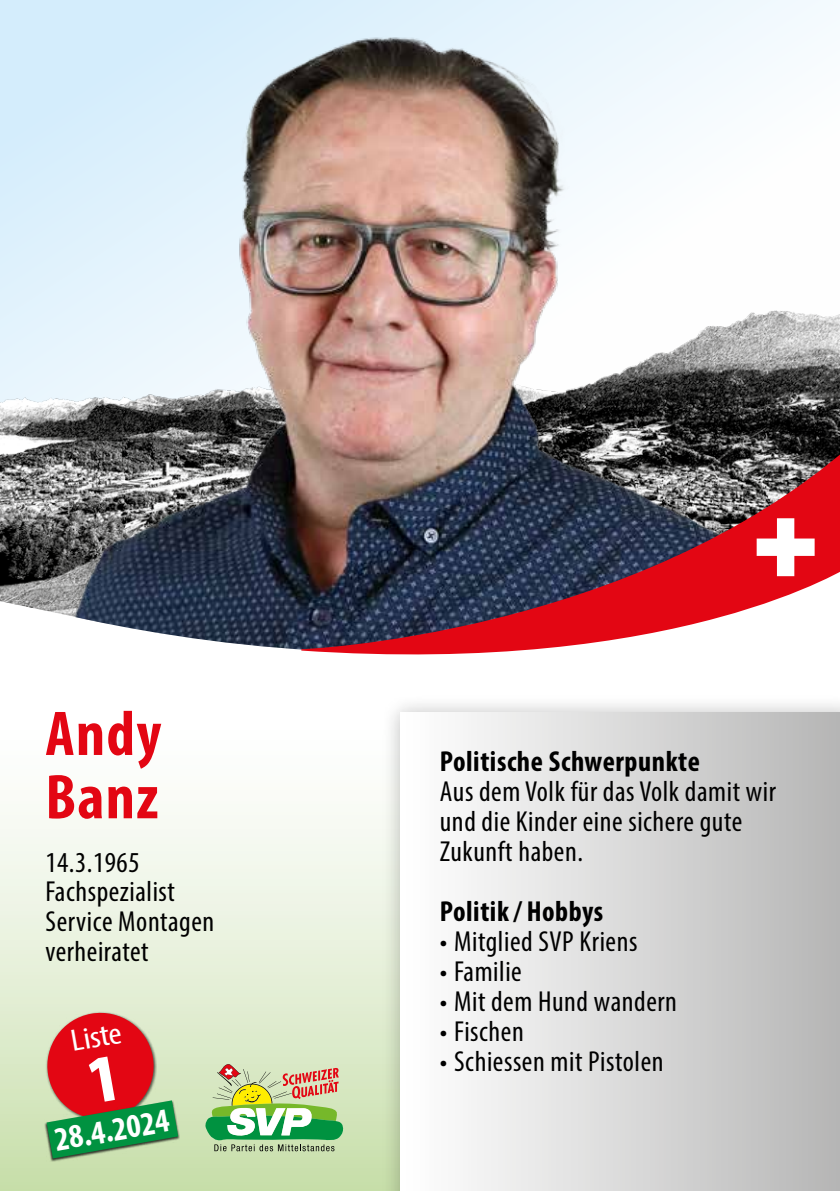
<style>
.page{position:relative;width:840px;height:1191px;background:#fff}
.page>*{position:absolute;margin:0;border:0;box-sizing:border-box;transform-origin:0 0}
.t1{font:700 condensed 63.8px/63.2px "Myriad Pro";letter-spacing:.02em;color:#e30613}
.t2{font:700 condensed 33.6px "Myriad Pro";color:#fff}
.t3{font:condensed 31px "Myriad Pro";color:#fff;scale:1.16 1}
.t4{font:condensed 29px/30px "Myriad Pro";letter-spacing:.02em;color:#000}
.t5{font:700 condensed 29px "Myriad Pro";letter-spacing:.02em;color:#000}
</style>
<div class="page">
<img style="left:0;top:0;width:839px;height:650px">
<div style="left:0;top:713px;width:400px;height:478px;background:linear-gradient(to bottom,#fff,#cadfae)"></div>
<div style="left:381px;top:693px;width:458px;height:498px;background:#000;opacity:.25"></div>
<div style="left:400px;top:713px;width:439px;height:478px;background:linear-gradient(to right,#fff,#b6b6b6)"></div>
<svg style="left:301px;top:445px;width:538px;height:209px;background:#7b4b57"></svg>
<svg style="left:756px;top:518px;width:58px;height:58px"></svg>
<div style="left:44px;top:1099px;width:136px;height:62px;background:#000;opacity:.75"></div>
<svg style="left:204px;top:1064px;width:139px;height:87px;background:#aac28c"></svg>
<svg style="left:43px;top:1008px;width:135px;height:150px;background:#a76f56"></svg>
<h1 class="t1" style="left:45px;top:701px;width:117px">Andy<br>Banz</h1>
<p class="t4" style="left:45px;top:846px;width:170px">14.3.1965<br>Fachspezialist<br>Service Montagen verheiratet</p>
<p class="t3" style="left:68px;top:1022px;width:45px;rotate:-10deg">Liste</p>
<p class="t2" style="left:51px;top:1119px;width:117px;rotate:-10deg">28.4.2024</p>
<p class="t5" style="left:439px;top:743px;width:261px">Politische Schwerpunkte</p>
<p class="t4" style="left:439px;top:776px;width:337px">Aus dem Volk für das Volk damit wir und die Kinder eine sichere gute<br>Zukunft haben.</p>
<p class="t5" style="left:439px;top:893px;width:165px">Politik/ Hobbys</p>
<p class="t4" style="left:439px;top:926px;width:199px">• Mitglied SVP Kriens</p>
<p class="t4" style="left:439px;top:956px;width:83px">• Familie</p>
<p class="t4" style="left:439px;top:986px;width:238px">• Mit dem Hund wandern</p>
<p class="t4" style="left:439px;top:1016px;width:85px">• Fischen</p>
<p class="t4" style="left:439px;top:1046px;width:225px">• Schiessen mit Pistolen</p>
</div>
